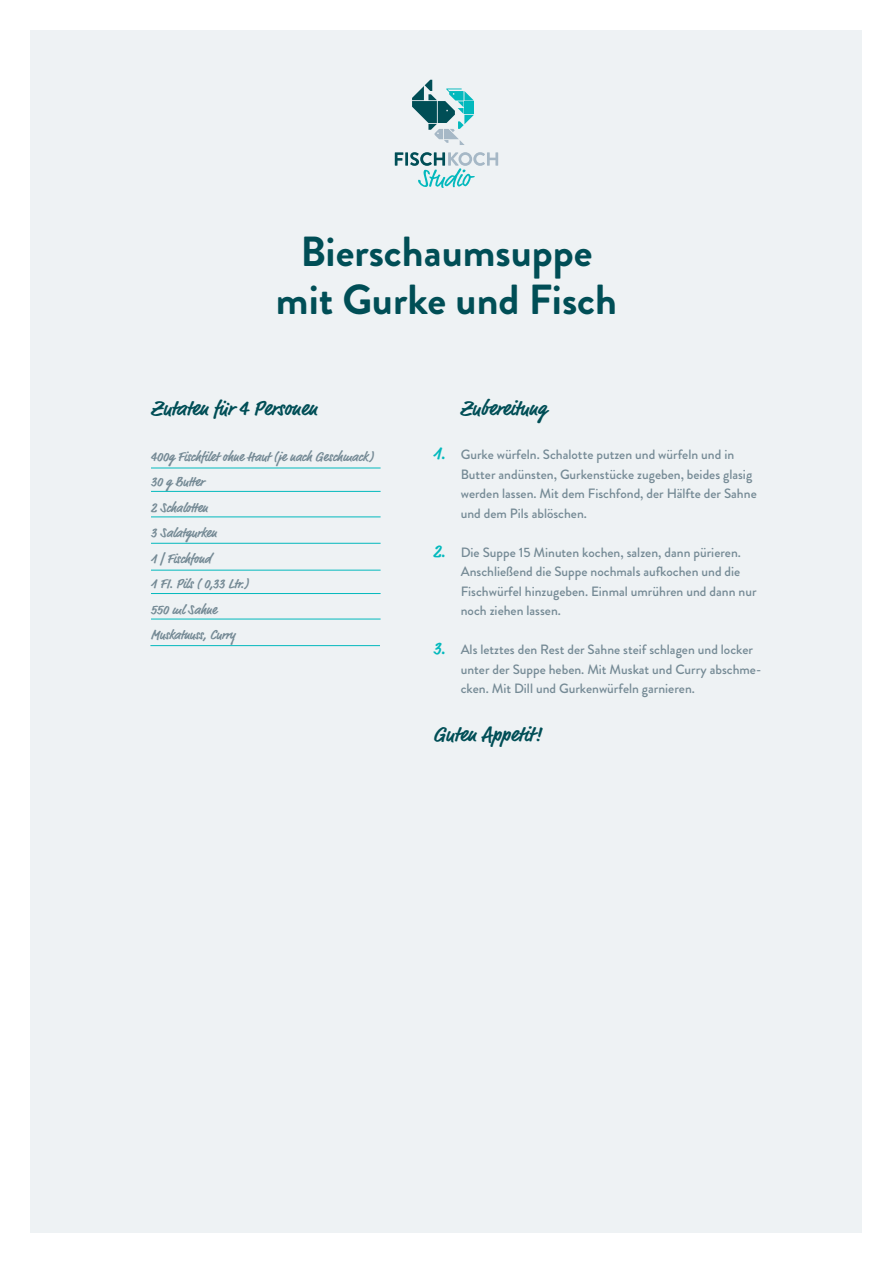
<style>
.page{position:relative;width:893px;height:1263px;background:#fff}
.page>*{position:absolute;margin:0;border:0;box-sizing:border-box;transform-origin:0 0}
.Headline{font:700 42px "Brandon Grotesque";color:#004e56}
.Headline_Fließtexte{font:700 21px "Market Pro";color:#004e56}
.t1{font:500 13.5px/19.5px "Brandon Grotesque";color:#758a95}
.t2{font:700 13.5px "Market Pro";color:#758a95}
.s1{font-family:"Market Pro";font-weight:700;font-size:18px;color:#03b9bd}
</style>
<div class="page">
<div style="left:31px;top:30px;width:831px;height:1203px;background:#eef2f4"></div>
<svg style="left:395px;top:152px;width:8px;height:14px"></svg>
<hr style="left:405px;top:152px;width:3px;height:14px;background:#004e56">
<svg style="left:410px;top:152px;width:88px;height:36px"></svg>
<svg style="left:412px;top:80px;width:62px;height:65px"></svg>
<hr style="left:151px;top:517px;width:230px;height:1px;background:#03b9bd">
<hr style="left:151px;top:619px;width:230px;height:1px;background:#03b9bd">
<hr style="left:151px;top:543px;width:230px;height:1px;background:#03b9bd">
<hr style="left:150px;top:645px;width:230px;height:1px;background:#03b9bd">
<hr style="left:151px;top:491px;width:230px;height:1px;background:#03b9bd">
<hr style="left:151px;top:593px;width:230px;height:1px;background:#03b9bd">
<hr style="left:151px;top:468px;width:230px;height:1px;background:#03b9bd">
<hr style="left:151px;top:570px;width:230px;height:1px;background:#03b9bd">
<p class="Headline" style="left:300px;top:222px;width:294px">Bierschaumsuppe</p>
<p class="Headline" style="left:276px;top:270px;width:343px">mit Gurke und Fisch</p>
<p class="Headline_Fließtexte" style="left:151px;top:393px;width:168px">Zutaten für 4 Personen</p>
<p class="Headline_Fließtexte" style="left:460px;top:393px;width:88px">Zubereitung</p>
<p class="t1" style="left:461px;top:445px;width:297px;text-indent:-28px"><span class="s1">1.</span> Gurke würfeln. Schalotte putzen und würfeln und in Butter andünsten, Gurkenstücke zugeben, beides glasig werden lassen. Mit dem Fischfond, der Hälfte der Sahne und dem Pils ablöschen.</p>
<p class="t1" style="left:461px;top:542px;width:297px;text-indent:-28px"><span class="s1">2.</span> Die Suppe 15 Minuten kochen, salzen, dann pürieren.<br>Anschließend die Suppe nochmals aufkochen und die Fischwürfel hinzugeben. Einmal umrühren und dann nur noch ziehen lassen.</p>
<p class="t1" style="left:461px;top:640px;width:302px;text-indent:-28px"><span class="s1">3.</span> Als letztes den Rest der Sahne steif schlagen und locker unter der Suppe heben. Mit Muskat und Curry abschme&shy;cken. Mit Dill und Gurkenwürfeln garnieren.</p>
<p class="Headline_Fließtexte" style="left:433px;top:719px;width:110px">Guten Appetit!</p>
<p class="t2" style="left:151px;top:447px;width:224px">400g Fischfilet ohne Haut (je nach Geschmack)</p>
<p class="t2" style="left:151px;top:472px;width:55px">30 g Butter</p>
<p class="t2" style="left:151px;top:498px;width:59px">2 Schalotten</p>
<p class="t2" style="left:151px;top:523px;width:67px">3 Salatgurken</p>
<p class="t2" style="left:151px;top:549px;width:62px">1 | Fischfond</p>
<p class="t2" style="left:151px;top:574px;width:99px">1 FI. Pils ( 0,33 Ltr.)</p>
<p class="t2" style="left:151px;top:600px;width:67px">550 ml Sahne</p>
<p class="t2" style="left:151px;top:625px;width:86px">Muskatnuss, Curry</p>
</div>
